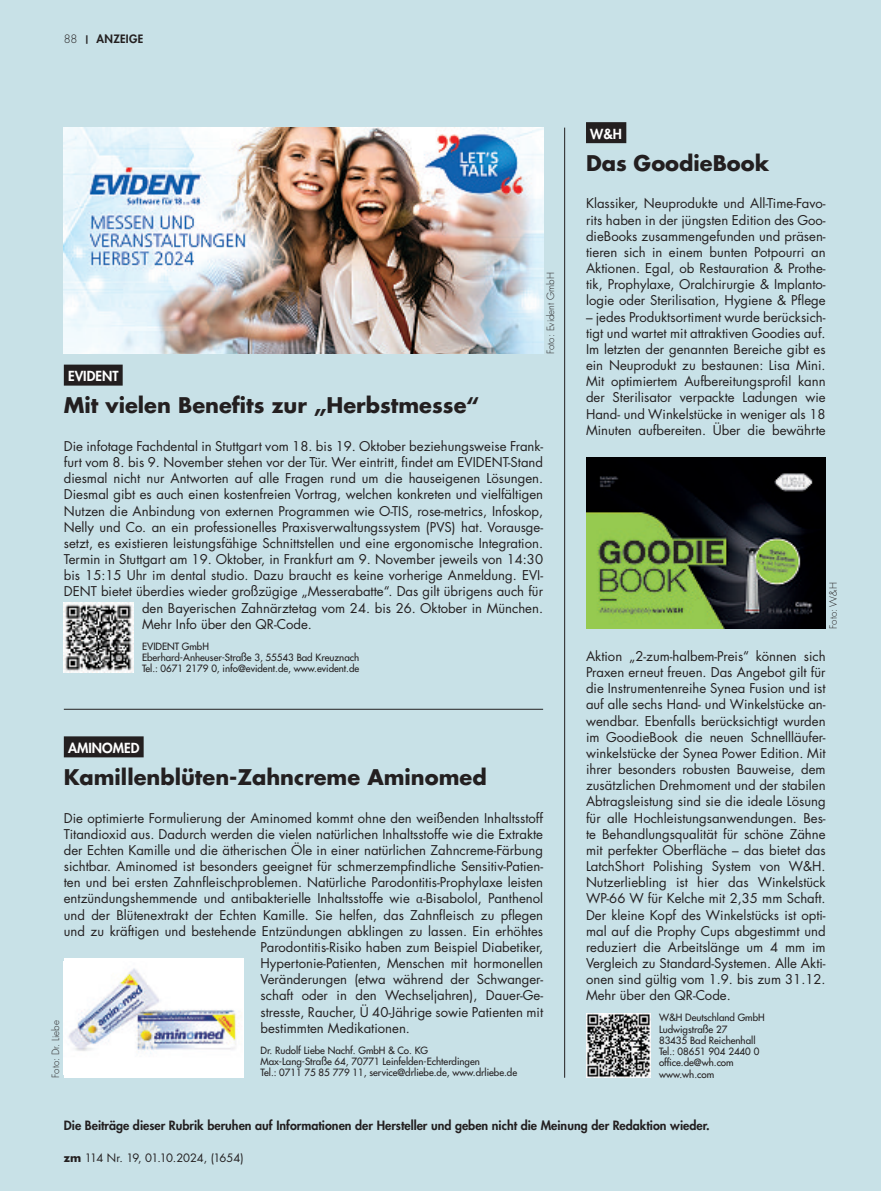
<style>
.page{position:relative;width:881px;height:1191px;background:#fff}
.page>*{position:absolute;margin:0;border:0;box-sizing:border-box;transform-origin:0 0}
.t1{font:700 21px "Futura LT Pro";color:#231f20}
.t2{font:800 13.5px "Futura LT Pro";color:#fff}
.t3{font:13.2px/16.2px "Futura LT Pro";color:#231f20;text-align:justify}
.t4{font:800 12.45px "Futura LT Pro";color:#231f20}
.t5{font:11.25px "Futura LT Pro";letter-spacing:-.03em;color:#231f20}
.t6{font:800 11.25px "Futura LT Pro";letter-spacing:.03em;color:#231f20}
.t7{font:500 9.75px/11.2px "Futura LT Pro";color:#231f20}
.t8{font:300 9.75px "Futura LT Pro";color:#231f20}
.s1{font-weight:300}
.s2{font-family:"Source Serif Pro";font-size:12.45px}
.s3{font-weight:700}
</style>
<div class="page">
<div style="left:0;top:0;width:880px;height:1191px;background:#c8e1e7"></div>
<div style="left:64px;top:364px;width:59px;height:21px;background:#231f20"></div>
<img style="left:64px;top:128px;width:479px;height:226px">
<hr style="left:564px;top:128px;width:1px;height:949px;background:#231f20">
<hr style="left:64px;top:709px;width:479px;height:1px;background:#231f20">
<div style="left:64px;top:736px;width:80px;height:21px;background:#231f20"></div>
<div style="left:64px;top:958px;width:179px;height:119px;background:#fff"></div>
<img style="left:68px;top:968px;width:173px;height:86px">
<div style="left:585px;top:122px;width:41px;height:21px;background:#231f20"></div>
<img style="left:586px;top:457px;width:239px;height:171px">
<img style="left:586px;top:1013px;width:64px;height:64px">
<img style="left:64px;top:602px;width:69px;height:70px">
<p class="t6" style="left:64px;top:33px;width:81px"><span class="s1">88</span> <sup>|</sup> ANZEIGE</p>
<p class="t8" style="left:546px;top:354px;width:83px;rotate:-90deg">Foto: Evident GmbH</p>
<p class="t2" style="left:68px;top:369px;width:52px">EVIDENT</p>
<h1 class="t1" style="left:64px;top:393px;width:417px">Mit vielen Benefits zur „Herbstmesse“</h1>
<p class="t3" style="left:64px;top:438px;width:480px">Die infotage Fachdental in Stuttgart vom 18. bis 19. Oktober beziehungsweise Frank-</p>
<p class="t3" style="left:64px;top:454px;width:480px">furt vom 8. bis 9. November stehen vor der Tür. Wer eintritt, findet am EVIDENT-Stand</p>
<p class="t3" style="left:64px;top:470px;width:480px">diesmal nicht nur Antworten auf alle Fragen rund um die hauseigenen Lösungen.</p>
<p class="t3" style="left:64px;top:487px;width:480px">Diesmal gibt es auch einen kostenfreien Vortrag, welchen konkreten und vielfältigen</p>
<p class="t3" style="left:64px;top:503px;width:480px">Nutzen die Anbindung von externen Programmen wie O-TIS, rose-metrics, Infoskop,</p>
<p class="t3" style="left:64px;top:519px;width:480px">Nelly und Co. an ein professionelles Praxisverwaltungssystem (PVS) hat. Vorausge-</p>
<p class="t3" style="left:64px;top:535px;width:480px">setzt, es existieren leistungsfähige Schnittstellen und eine ergonomische Integration.</p>
<p class="t3" style="left:64px;top:551px;width:480px">Termin in Stuttgart am 19. Oktober, in Frankfurt am 9. November jeweils von 14:30</p>
<p class="t3" style="left:64px;top:567px;width:480px">bis 15:15 Uhr im dental studio. Dazu braucht es keine vorherige Anmeldung. EVI-</p>
<p class="t3" style="left:64px;top:583px;width:480px">DENT bietet überdies wieder großzügige „Messerabatte“. Das gilt übrigens auch für</p>
<p class="t3" style="left:142px;top:600px;width:402px">den Bayerischen Zahnärztetag vom 24. bis 26. Oktober in München.</p>
<p class="t3" style="left:142px;top:616px;width:171px">Mehr Info über den QR-Code.</p>
<p class="t7" style="left:142px;top:640px;width:219px">EVIDENT GmbH<br>Eberhard-Anheuser-Straße 3, 55543 Bad Kreuznach<br>Tel.: 0671 2179 0, info@evident.de, www.evident.de</p>
<p class="t2" style="left:68px;top:740px;width:73px">AMINOMED</p>
<h1 class="t1" style="left:64px;top:765px;width:424px">Kamillenblüten-Zahncreme Aminomed</h1>
<p class="t3" style="left:64px;top:810px;width:480px">Die optimierte Formulierung der Aminomed kommt ohne den weißenden Inhaltsstoff</p>
<p class="t3" style="left:64px;top:826px;width:480px">Titandioxid aus. Dadurch werden die vielen natürlichen Inhaltsstoffe wie die Extrakte</p>
<p class="t3" style="left:64px;top:842px;width:480px">der Echten Kamille und die ätherischen Öle in einer natürlichen Zahncreme-Färbung</p>
<p class="t3" style="left:64px;top:858px;width:480px">sichtbar. Aminomed ist besonders geeignet für schmerzempfindliche Sensitiv-Patien-</p>
<p class="t3" style="left:64px;top:874px;width:480px">ten und bei ersten Zahnfleischproblemen. Natürliche Parodontitis-Prophylaxe leisten</p>
<p class="t3" style="left:64px;top:890px;width:480px">entzündungshemmende und antibakterielle Inhaltsstoffe wie <span class="s2">α</span>-Bisabolol, Panthenol</p>
<p class="t3" style="left:64px;top:907px;width:480px">und der Blütenextrakt der Echten Kamille. Sie helfen, das Zahnfleisch zu pflegen</p>
<p class="t3" style="left:64px;top:923px;width:480px">und zu kräftigen und bestehende Entzündungen abklingen zu lassen. Ein erhöhtes</p>
<p class="t3" style="left:260px;top:939px;width:284px">Parodontitis-Risiko haben zum Beispiel Diabetiker,</p>
<p class="t3" style="left:260px;top:955px;width:284px">Hypertonie-Patienten, Menschen mit hormonellen</p>
<p class="t3" style="left:260px;top:971px;width:284px">Veränderungen (etwa während der Schwanger-</p>
<p class="t3" style="left:260px;top:987px;width:284px">schaft oder in den Wechseljahren), Dauer-Ge-</p>
<p class="t3" style="left:260px;top:1004px;width:284px">stresste, Raucher, Ü 40-Jährige sowie Patienten mit</p>
<p class="t3" style="left:260px;top:1020px;width:151px">bestimmten Medikationen.</p>
<p class="t7" style="left:260px;top:1044px;width:221px">Dr. Rudolf Liebe Nachf. GmbH &amp; Co. KG<br>Max-Lang-Straße 64, 70771 Leinfelden-Echterdingen</p>
<p class="t8" style="left:52px;top:1077px;width:59px;rotate:-90deg">Foto: Dr. Liebe</p>
<p class="t7" style="left:260px;top:1067px;width:258px">Tel.: 0711 75 85 779 11, service@drliebe.de, www.drliebe.de</p>
<p class="t2" style="left:590px;top:126px;width:33px">W&amp;H</p>
<h1 class="t1" style="left:585px;top:151px;width:185px">Das GoodieBook</h1>
<p class="t3" style="left:585px;top:196px;width:241px">Klassiker, Neuprodukte und All-Time-Favo&shy;rits haben in der jüngsten Edition des Goo&shy;dieBooks zusammengefunden und präsen&shy;tieren sich in einem bunten Potpourri an Aktionen. Egal, ob Restauration &amp; Prothe&shy;tik, Prophylaxe, Oralchirurgie &amp; Implanto&shy;logie oder Sterilisation, Hygiene &amp; Pflege</p>
<p class="t3" style="left:585px;top:309px;width:241px">– jedes Produktsortiment wurde berücksich&shy;tigt und wartet mit attraktiven Goodies auf.<br>Im letzten der genannten Bereiche gibt es ein Neuprodukt zu bestaunen: Lisa Mini.<br>Mit optimiertem Aufbereitungsprofil kann der Sterilisator verpackte Ladungen wie Hand- und Winkelstücke in weniger als 18<br>Minuten aufbereiten. Über die bewährte</p>
<p class="t8" style="left:828px;top:628px;width:48px;rotate:-90deg">Foto: W&amp;H</p>
<p class="t3" style="left:585px;top:648px;width:241px">Aktion „2-zum-halbem-Preis“ können sich Praxen erneut freuen. Das Angebot gilt für die Instrumentenreihe Synea Fusion und ist auf alle sechs Hand- und Winkelstücke an&shy;wendbar. Ebenfalls berücksichtigt wurden im GoodieBook die neuen Schnellläufer&shy;winkelstücke der Synea Power Edition. Mit ihrer besonders robusten Bauweise, dem zusätzlichen Drehmoment und der stabilen Abtragsleistung sind sie die ideale Lösung für alle Hochleistungsanwendungen. Bes&shy;te Behandlungsqualität für schöne Zähne mit perfekter Oberfläche – das bietet das LatchShort Polishing System von W&amp;H.<br>Nutzerliebling ist hier das Winkelstück WP-66 W für Kelche mit 2,35 mm Schaft.<br>Der kleine Kopf des Winkelstücks ist opti&shy;mal auf die Prophy Cups abgestimmt und reduziert die Arbeitslänge um 4 mm im Vergleich zu Standard-Systemen. Alle Akti&shy;onen sind gültig vom 1.9. bis zum 31.12.<br>Mehr über den QR-Code.</p>
<p class="t7" style="left:658px;top:1012px;width:107px">W&amp;H Deutschland GmbH<br>Ludwigstraße 27<br>83435 Bad Reichenhall<br>Tel.: 08651 904 2440 0 office.de@wh.com www.wh.com</p>
<p class="t4" style="left:64px;top:1118px;width:647px">Die Beiträge dieser Rubrik beruhen auf Informationen der Hersteller und geben nicht die Meinung der Redaktion wieder.</p>
<p class="t5" style="left:64px;top:1151px;width:181px"><span class="s3">zm</span> 114 Nr. 19, 01.10.2024, (1654)</p>
</div>
